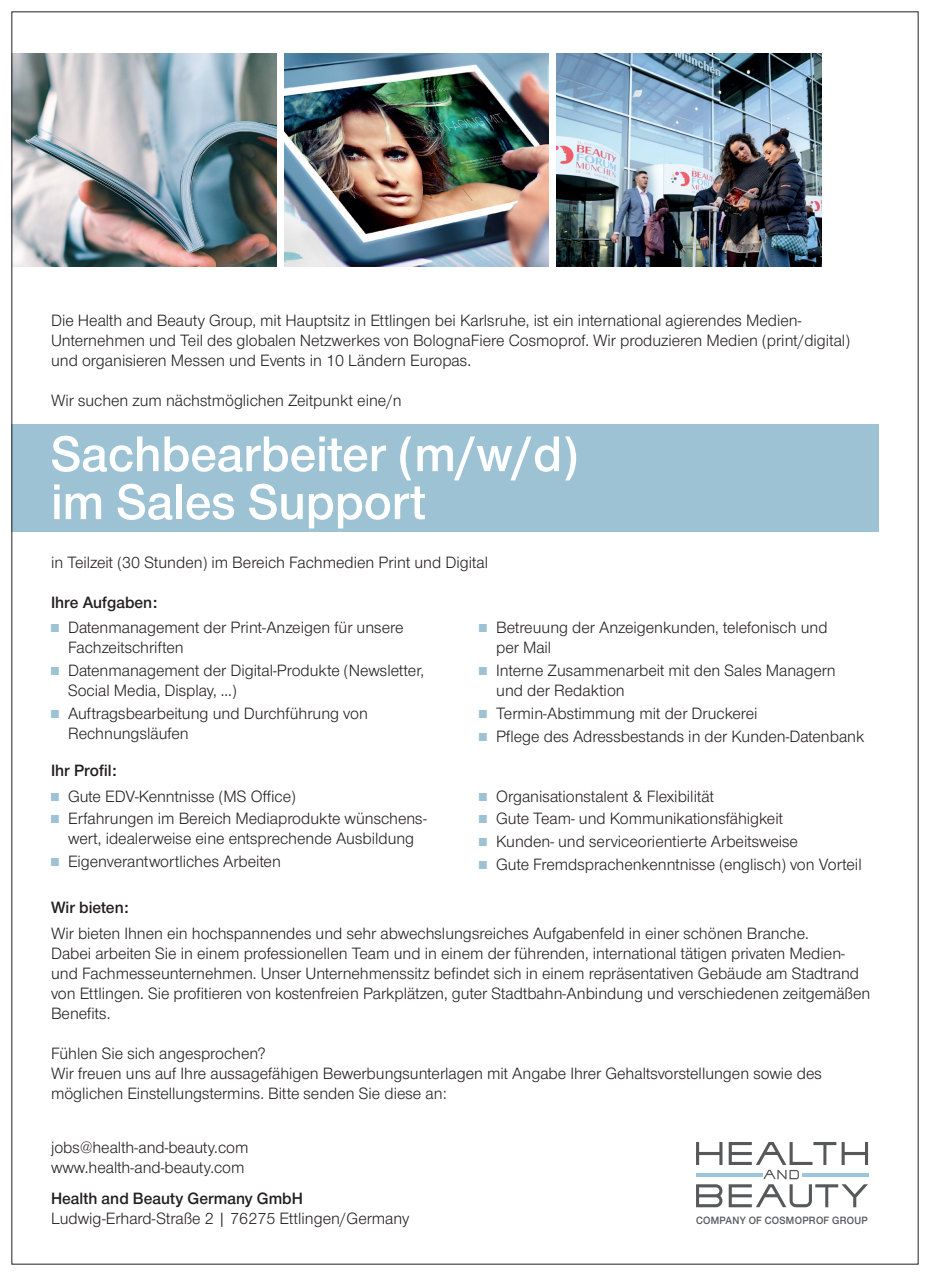
<style>
.page{position:relative;width:930px;height:1276px;background:#fff}
.page>*{position:absolute;margin:0;border:0;box-sizing:border-box;transform-origin:0 0}
.t1{font:52px/48px "Nimbus San Nov Sem Bol";letter-spacing:-.005em;color:#fff}
.t2{font:17px/20px "Nimbus San Nov";color:#231f20}
.t3{font:17px "Nimbus San Nov Sem Bol";color:#231f20}
.t4{font:11px "Nimbus San Nov Sem Bol";letter-spacing:.025em;color:#57585a;scale:.93 1}
.s1{font-size:12px;color:#9cc2d4}
</style>
<div class="page">
<div style="left:11px;top:424px;width:868px;height:107px;background:#9cc2d4"></div>
<img style="left:13px;top:54px;width:263px;height:212px">
<img style="left:284px;top:54px;width:265px;height:212px">
<img style="left:557px;top:54px;width:264px;height:212px">
<hr style="left:696px;top:1173px;width:66px;height:3px;background:#9bc4dd">
<svg style="left:696px;top:1142px;width:26px;height:23px"></svg>
<svg style="left:696px;top:1184px;width:26px;height:23px"></svg>
<svg style="left:729px;top:1142px;width:139px;height:65px"></svg>
<p class="t2" style="left:51px;top:310px;width:800px">Die Health and Beauty Group, mit Hauptsitz in Ettlingen bei Karlsruhe, ist ein international agierendes Medien-<br>Unternehmen und Teil des globalen Netzwerkes von BolognaFiere Cosmoprof. Wir produzieren Medien (print/digital) und organisieren Messen und Events in 10 Ländern Europas.</p>
<p class="t2" style="left:51px;top:390px;width:352px">Wir suchen zum nächstmöglichen Zeitpunkt eine/n</p>
<h1 class="t1" style="left:51px;top:430px;width:528px">Sachbearbeiter (m/w/d) im Sales Support</h1>
<p class="t2" style="left:51px;top:552px;width:439px">in Teilzeit (30 Stunden) im Bereich Fachmedien Print und Digital</p>
<p class="t3" style="left:51px;top:592px;width:108px">Ihre Aufgaben:</p>
<p class="t2" style="left:68px;top:618px;width:337px;text-indent:-17px"><span class="s1">■</span> Datenmanagement der Print-Anzeigen für unsere<br>Fachzeitschriften</p>
<p class="t2" style="left:68px;top:660px;width:358px;text-indent:-17px"><span class="s1">■</span> Datenmanagement der Digital-Produkte (Newsletter,<br>Social Media, Display, …)</p>
<p class="t2" style="left:68px;top:703px;width:301px;text-indent:-17px"><span class="s1">■</span> Auftragsbearbeitung und Durchführung von<br>Rechnungsläufen</p>
<p class="t2" style="left:496px;top:618px;width:333px;text-indent:-17px"><span class="s1">■</span> Betreuung der Anzeigenkunden, telefonisch und per Mail</p>
<p class="t2" style="left:496px;top:660px;width:341px;text-indent:-17px"><span class="s1">■</span> Interne Zusammenarbeit mit den Sales Managern und der Redaktion</p>
<p class="t2" style="left:479px;top:703px;width:280px"><span class="s1">■</span> Termin-Abstimmung mit der Druckerei</p>
<p class="t2" style="left:479px;top:726px;width:387px"><span class="s1">■</span> Pflege des Adressbestands in der Kunden-Datenbank</p>
<p class="t3" style="left:51px;top:760px;width:67px">Ihr Profil:</p>
<p class="t2" style="left:51px;top:786px;width:246px"><span class="s1">■</span> Gute EDV-Kenntnisse (MS Office)</p>
<p class="t2" style="left:51px;top:809px;width:377px;text-align:center"><span class="s1">■</span> Erfahrungen im Bereich Mediaprodukte wünschens&shy;wert, idealerweise eine entsprechende Ausbildung</p>
<p class="t2" style="left:51px;top:852px;width:231px"><span class="s1">■</span> Eigenverantwortliches Arbeiten</p>
<p class="t2" style="left:479px;top:786px;width:236px"><span class="s1">■</span> Organisationstalent &amp; Flexibilität</p>
<p class="t2" style="left:479px;top:809px;width:305px"><span class="s1">■</span> Gute Team- und Kommunikationsfähigkeit</p>
<p class="t2" style="left:479px;top:832px;width:320px"><span class="s1">■</span> Kunden- und serviceorientierte Arbeitsweise</p>
<p class="t2" style="left:479px;top:854px;width:384px"><span class="s1">■</span> Gute Fremdsprachenkenntnisse (englisch) von Vorteil</p>
<p class="t3" style="left:51px;top:897px;width:79px">Wir bieten:</p>
<p class="t2" style="left:51px;top:923px;width:821px">Wir bieten Ihnen ein hochspannendes und sehr abwechslungsreiches Aufgabenfeld in einer schönen Branche.<br>Dabei arbeiten Sie in einem professionellen Team und in einem der führenden, international tätigen privaten Medien&shy;und Fachmesseunternehmen. Unser Unternehmenssitz befindet sich in einem repräsentativen Gebäude am Stadtrand von Ettlingen. Sie profitieren von kostenfreien Parkplätzen, guter Stadtbahn-Anbindung und verschiedenen zeitgemäßen Benefits.</p>
<p class="t2" style="left:51px;top:1043px;width:772px">Fühlen Sie sich angesprochen?<br>Wir freuen uns auf Ihre aussagefähigen Bewerbungsunterlagen mit Angabe Ihrer Gehaltsvorstellungen sowie des möglichen Einstellungstermins. Bitte senden Sie diese an:</p>
<p class="t2" style="left:51px;top:1137px;width:199px">jobs@health-and-beauty.com www.health-and-beauty.com</p>
<p class="t3" style="left:51px;top:1188px;width:253px">Health and Beauty Germany GmbH</p>
<p class="t2" style="left:51px;top:1208px;width:360px">Ludwig-Erhard-Straße 2 | 76275 Ettlingen/Germany</p>
<p class="t4" style="left:696px;top:1214px;width:186px">COMPANY OF COSMOPROF GROUP</p>
</div>
